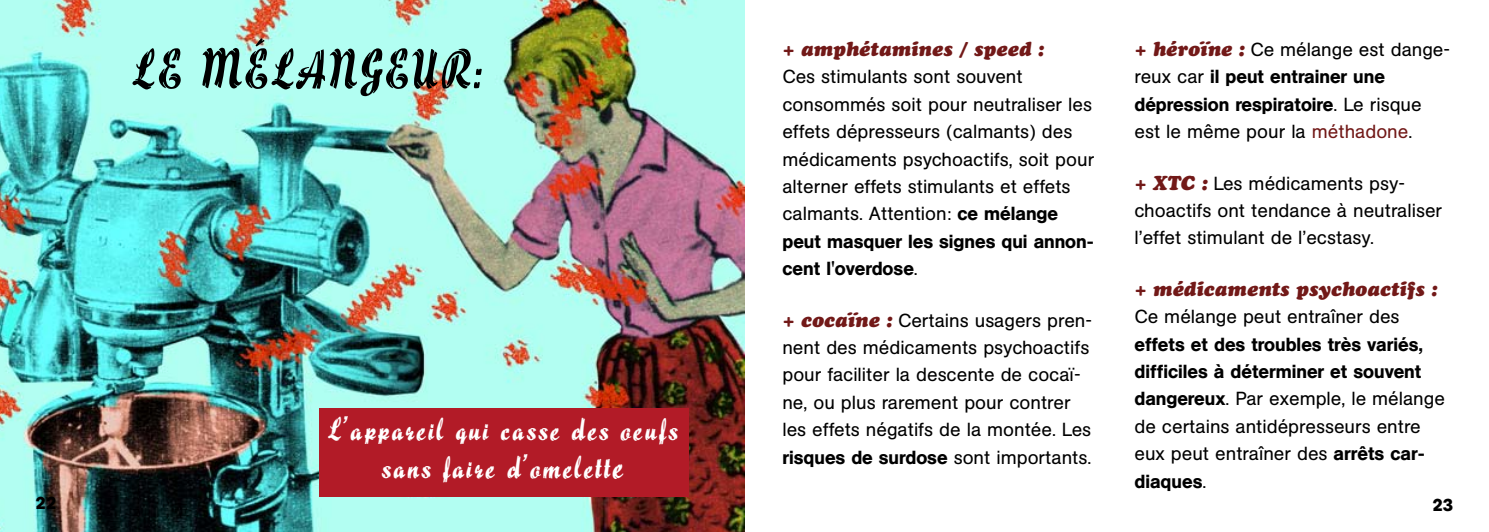
<style>
.page{position:relative;width:1489px;height:532px;background:#fff}
.page>*{position:absolute;margin:0;border:0;box-sizing:border-box;transform-origin:0 0}
.t1{font:50px "Maize";color:#000}
.t2{font:29.25px/38.2px "Maize";color:#fff;text-align:center}
.t3{font:italic 900 20px "Cooper";color:#721918}
.t4{font:18.75px/27.5px "AG Buch BQ";color:#000}
.t5{font:700 17.5px "AG Buch BQ";color:#000}
.s1{font-size:33.75px}
.s2{font-weight:500}
.s3{font-family:"Cooper";font-weight:900;font-style:italic;font-size:20px;color:#721918}
.s4{color:#721918}
</style>
<div class="page">
<img style="left:0;top:0;width:744px;height:531px">
<div style="left:319px;top:407px;width:369px;height:89px;background:#b21b27"></div>
<p class="t1" style="left:131px;top:38px;width:356px">LE MÉLANGEUR:</p>
<p class="t2" style="left:327px;top:408px;width:354px">L’appareil qui casse des oeufs sans faire d’omelett<span class="s1">e</span></p>
<p class="t3" style="left:782px;top:37px;width:263px">+ amphétamines / speed :</p>
<p class="t4" style="left:782px;top:63px;width:313px">Ces stimulants sont souvent consommés soit pour neutraliser les effets dépresseurs (calmants) des médicaments psychoactifs, soit pour alterner effets stimulants et effets calmants. Attention: <span class="s2">ce mélange peut masquer les signes qui annon&shy;cent l'overdose</span>.</p>
<p class="t4" style="left:782px;top:306px;width:311px"><span class="s3">+ cocaïne :</span> Certains usagers pren&shy;nent des médicaments psychoactifs pour faciliter la descente de cocaï&shy;ne, ou plus rarement pour contrer les effets négatifs de la montée. Les <span class="s2">risques de surdose</span> sont importants.</p>
<p class="t4" style="left:1134px;top:35px;width:317px"><span class="s3">+ héroïne :</span> Ce mélange est dange&shy;reux car <span class="s2">il peut entrainer une dépression respiratoire</span>. Le risque est le même pour la <span class="s4">méthadone</span>.</p>
<p class="t4" style="left:1134px;top:169px;width:309px"><span class="s3">+ XTC :</span> Les médicaments psy&shy;choactifs ont tendance à neutraliser l’effet stimulant de l’ecstasy.</p>
<p class="t3" style="left:1134px;top:277px;width:304px">+ médicaments psychoactifs :</p>
<p class="t4" style="left:1134px;top:302px;width:312px">Ce mélange peut entraîner des <span class="s2">effets et des troubles très variés, difficiles à déterminer et souvent dangereux</span>. Par exemple, le mélange de certains antidépresseurs entre eux peut entraîner des <span class="s2">arrêts car&shy;diaques</span>.</p>
<p class="t5" style="left:36px;top:493px;width:23px">22</p>
<p class="t5" style="left:1432px;top:495px;width:23px">23</p>
</div>
